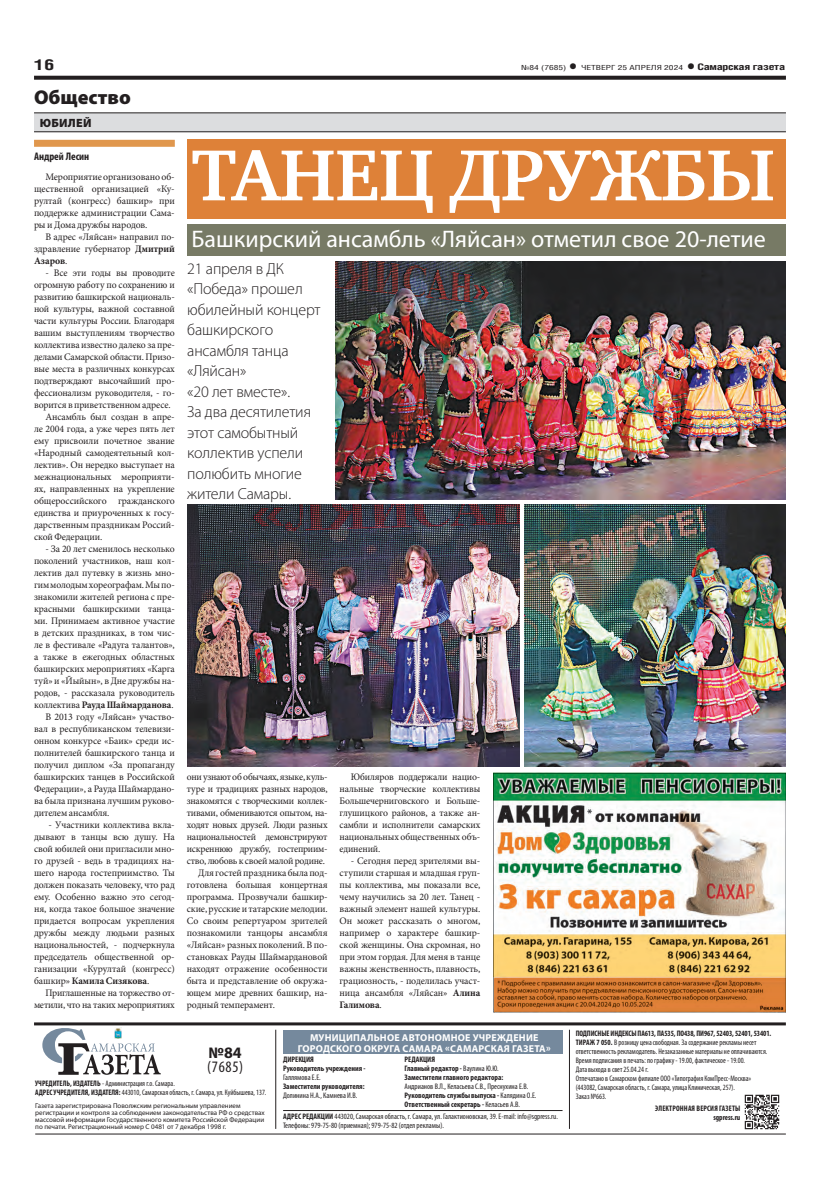
<style>
.page{position:relative;width:820px;height:1191px;background:#fff}
.page>*{position:absolute;margin:0;border:0;box-sizing:border-box;transform-origin:0 0}
.заголовок{font:700 74px "Charter C";letter-spacing:-.01em;color:#fff}
.подзаголовок__копия{font:24px "Myriad Pro";color:#fff}
.рубрика{font:900 20px "Myriad Pro";color:#231f20}
.подзаголовок__копия-2{font:300 16px/20.5px "Myriad Pro";letter-spacing:-.01em;color:#231f20}
.t1{font:condensed 16px "Myriad Pro";color:#231f20}
.t2{font:700 16px "Myriad Pro";color:#231f20}
.t3{font:700 15px "Helios Cond";color:#231f20;scale:1.4 1}
.надзаголовок{font:900 12px "Myriad Pro";letter-spacing:.02em;color:#231f20}
.АВТОР_цвет{font:700 condensed 11px "Myriad Pro";color:#231f20}
.ОСНОВНОЙ{font:10px/12px "Minion Pro";letter-spacing:-.01em;color:#231f20;text-align:justify}
.t4{font:700 10px/11px "Myriad Pro";letter-spacing:.02em;color:#fff;text-align:center}
.t5{font:condensed 8px/9px "Myriad Pro";color:#231f20;scale:.95 1}
.t6{font:condensed 8px/9px "Myriad Pro";color:#231f20}
.t7{font:700 condensed 8px/9px "Myriad Pro";color:#231f20}
.t8{font:700 condensed 8px "Myriad Pro";color:#231f20;scale:.95 1}
.t9{font:700 condensed 8px "Myriad Pro";letter-spacing:.02em;color:#231f20;scale:.95 1}
.t10{font:7px/7px "Myriad Pro";color:#231f20}
.t11{font:7px "Helios Cond";color:#231f20;scale:1.4 1}
.s1{font-weight:700;font-size:16px}
.s2{font-weight:700;font-size:9px}
.s3{font-weight:700}
.s4{font-weight:400}
</style>
<div class="page">
<svg style="left:34px;top:76px;width:751px;height:4px;background:#322f2f"></svg>
<svg style="left:42px;top:1025px;width:119px;height:49px"></svg>
<img style="left:744px;top:1094px;width:36px;height:36px">
<hr style="left:283px;top:1110px;width:279px;height:1px;background:#231f20">
<hr style="left:275px;top:1029px;width:1px;height:99px;background:#231f20">
<hr style="left:569px;top:1029px;width:1px;height:99px;background:#231f20">
<hr style="left:34px;top:1022px;width:751px;height:3px;background:#231f20">
<hr style="left:35px;top:1133px;width:750px;height:1px;background:#231f20">
<div style="left:283px;top:1030px;width:279px;height:24px;background:#75899d"></div>
<div style="left:34px;top:140px;width:141px;height:7px;background:#e0974d"></div>
<div style="left:34px;top:113px;width:751px;height:19px;background:#dcdddf"></div>
<hr style="left:34px;top:113px;width:751px;height:1px;background:#231f20">
<hr style="left:34px;top:131px;width:751px;height:1px;background:#231f20">
<div style="left:187px;top:139px;width:598px;height:80px;background:#de8138"></div>
<img style="left:335px;top:261px;width:450px;height:238px">
<div style="left:187px;top:225px;width:598px;height:31px;background:#777a65"></div>
<img style="left:493px;top:772px;width:292px;height:240px">
<img style="left:524px;top:505px;width:261px;height:261px">
<img style="left:187px;top:505px;width:332px;height:261px">
<p class="t3" style="left:34px;top:55px;width:16px">16</p>
<p class="t11" style="left:521px;top:64px;width:190px">№84 (7685) <span class="s1">•</span> ЧЕТВЕРГ 25 АПРЕЛЯ 2024 <span class="s1">•</span> <span class="s2">Самарская газета</span></p>
<p class="рубрика" style="left:34px;top:85px;width:98px">Общество</p>
<p class="надзаголовок" style="left:40px;top:116px;width:53px">ЮБИЛЕЙ</p>
<p class="АВТОР_цвет" style="left:34px;top:150px;width:57px">Андрей Лесин</p>
<p class="ОСНОВНОЙ" style="left:34px;top:171px;width:142px;text-indent:11px">Мероприятие организовано об&shy;щественной организацией «Ку&shy;рултай (конгресс) башкир» при поддержке администрации Сама&shy;ры и Дома дружбы народов.</p>
<p class="ОСНОВНОЙ" style="left:34px;top:231px;width:142px;text-indent:11px">В адрес «Ляйсан» направил по&shy;здравление губернатор <span class="s3">Дмитрий Азаров</span>.</p>
<p class="ОСНОВНОЙ" style="left:34px;top:267px;width:142px;text-indent:11px">- Все эти годы вы проводите огромную работу по сохранению и развитию башкирской националь&shy;ной культуры, важной составной части культуры России. Благодаря вашим выступлениям творчество коллектива известно далеко за пре&shy;делами Самарской области. Призо&shy;вые места в различных конкурсах подтверждают высочайший про&shy;фессионализм руководителя, - го&shy;ворится в приветственном адресе.</p>
<p class="ОСНОВНОЙ" style="left:34px;top:411px;width:142px;text-indent:11px">Ансамбль был создан в апре&shy;ле 2004 года, а уже через пять лет ему присвоили почетное звание «Народный самодеятельный кол&shy;лектив». Он нередко выступает на межнациональных мероприяти&shy;ях, направленных на укрепление общероссийского гражданского единства и приуроченных к госу&shy;дарственным праздникам Россий&shy;ской Федерации.</p>
<p class="ОСНОВНОЙ" style="left:34px;top:543px;width:142px;text-indent:11px">- За 20 лет сменилось несколько поколений участников, наш кол&shy;лектив дал путевку в жизнь мно&shy;гим молодым хореографам. Мы по&shy;знакомили жителей региона с пре&shy;красными башкирскими танца&shy;ми. Принимаем активное участие в детских праздниках, в том чис&shy;ле в фестивале «Радуга талантов», а также в ежегодных областных башкирских мероприятиях «Карга туй» и «Йыйын», в Дне дружбы на&shy;родов, - рассказала руководитель коллектива <span class="s3">Рауда Шаймарданова</span>.</p>
<p class="ОСНОВНОЙ" style="left:34px;top:711px;width:142px;text-indent:11px">В 2013 году «Ляйсан» участво&shy;вал в республиканском телевизи&shy;онном конкурсе «Баик» среди ис&shy;полнителей башкирского танца и получил диплом «За пропаганду башкирских танцев в Российской Федерации», а Рауда Шаймардано&shy;ва была признана лучшим руково&shy;дителем ансамбля.</p>
<p class="ОСНОВНОЙ" style="left:34px;top:819px;width:142px;text-indent:15px">- Участники коллектива вкла&shy;дывают в танцы всю душу. На свой юбилей они пригласили мно&shy;го друзей - ведь в традициях на&shy;шего народа гостеприимство. Ты должен показать человеку, что рад ему. Особенно важно это сегод&shy;ня, когда такое большое значение придается вопросам укрепления дружбы между людьми разных национальностей, - подчеркнула председатель общественной ор&shy;ганизации «Курултай (конгресс) башкир» <span class="s3">Камила Сизякова</span>.</p>
<p class="ОСНОВНОЙ" style="left:34px;top:987px;width:142px;text-align:right">Приглашенные на торжество от&shy;метили, что на таких мероприятиях</p>
<p class="заголовок" style="left:191px;top:135px;width:585px">ТАНЕЦ ДРУЖБЫ</p>
<p class="подзаголовок__копия" style="left:191px;top:224px;width:575px">Башкирский ансамбль «Ляйсан» отметил свое 20-летие</p>
<p class="подзаголовок__копия-2" style="left:187px;top:258px;width:135px">21 апреля в ДК «Победа» прошел юбилейный концерт башкирского ансамбля танца «Ляйсан»<br>«20 лет вместе».<br>За два десятилетия этот самобытный коллектив успели полюбить многие жители Самары.</p>
<p class="ОСНОВНОЙ" style="left:187px;top:771px;width:142px">они узнают об обычаях, языке, куль&shy;туре и традициях разных народов, знакомятся с творческими коллек&shy;тивами, обмениваются опытом, на&shy;ходят новых друзей. Люди разных национальностей демонстрируют искреннюю дружбу, гостеприим&shy;ство, любовь к своей малой родине.</p>
<p class="ОСНОВНОЙ" style="left:187px;top:867px;width:142px;text-indent:11px">Для гостей праздника была под&shy;готовлена большая концертная программа. Прозвучали башкир&shy;ские, русские и татарские мелодии.<br>Со своим репертуаром зрителей познакомили танцоры ансамбля «Ляйсан» разных поколений. В по&shy;становках Рауды Шаймардановой находят отражение особенности быта и представление об окружа&shy;ющем мире древних башкир, на&shy;родный темперамент.</p>
<p class="ОСНОВНОЙ" style="left:339px;top:771px;width:142px;text-indent:11px">Юбиляров поддержали нацио&shy;нальные творческие коллективы Большечерниговского и Больше&shy;глушицкого районов, а также ан&shy;самбли и исполнители самарских национальных общественных объ&shy;единений.</p>
<p class="ОСНОВНОЙ" style="left:339px;top:855px;width:142px;text-indent:11px">- Сегодня перед зрителями вы&shy;ступили старшая и младшая груп&shy;пы коллектива, мы показали все, чему научились за 20 лет. Танец - важный элемент нашей культуры.<br>Он может рассказать о многом, например о характере башкир&shy;ской женщины. Она скромная, но при этом гордая. Для меня в танце важны женственность, плавность, грациозность, - поделилась участ&shy;ница ансамбля «Ляйсан» <span class="s3">Алина Галимова</span>.</p>
<p class="t4" style="left:297px;top:1031px;width:254px">МУНИЦИПАЛЬНОЕ АВТОНОМНОЕ УЧРЕЖДЕНИЕ<br>ГОРОДСКОГО ОКРУГА САМАРА «САМАРСКАЯ ГАЗЕТА»</p>
<p class="t7" style="left:404px;top:1055px;width:32px">РЕДАКЦИЯ</p>
<p class="t7" style="left:404px;top:1064px;width:96px">Главный редактор - <span class="s4">Ваулина Ю.Ю.</span></p>
<p class="t6" style="left:404px;top:1073px;width:125px"><span class="s3">Заместители главного редактора:<br></span>Андрианов В.Л., Келасьева С.В., Преснухина Е.В.</p>
<p class="t7" style="left:404px;top:1091px;width:133px">Руководитель службы выпуска - <span class="s4">Калядина О.Е.</span></p>
<p class="t7" style="left:404px;top:1100px;width:117px">Ответственный секретарь - <span class="s4">Келасьев А.В.</span></p>
<p class="t2" style="left:208px;top:1042px;width:35px">№84</p>
<p class="t1" style="left:207px;top:1057px;width:38px">(7685)</p>
<p class="t7" style="left:283px;top:1055px;width:32px">ДИРЕКЦИЯ</p>
<p class="t7" style="left:283px;top:1064px;width:84px">Руководитель учреждения -<br><span class="s4">Галлямова Е.Е.</span></p>
<p class="t7" style="left:283px;top:1082px;width:83px">Заместители руководителя:<br><span class="s4">Долинина Н.А., Камнева И.В.</span></p>
<p class="t5" style="left:35px;top:1079px;width:148px"><span class="s3">УЧРЕДИТЕЛЬ, ИЗДАТЕЛЬ</span> - Администрация г.о. Самара.</p>
<p class="t5" style="left:35px;top:1088px;width:245px"><span class="s3">АДРЕС УЧРЕДИТЕЛЯ, ИЗДАТЕЛЯ:</span> 443010, Самарская область, г. Самара, ул. Куйбышева, 137.</p>
<p class="t10" style="left:35px;top:1102px;width:231px">Газета зарегистрирована Поволжским региональным управлением регистрации и контроля за соблюдением законодательства РФ о средствах массовой информации Государственного комитета Российской Федерации по печати. Регистрационный номер С 0481 от 7 декабря 1998 г.</p>
<p class="t6" style="left:283px;top:1111px;width:276px"><span class="s3">АДРЕС РЕДАКЦИИ</span> 443020, Самарская область, г. Самара, ул. Галактионовская, 39. E-mail: info@sgpress.ru.</p>
<p class="t6" style="left:283px;top:1120px;width:162px">Телефоны: 979-75-80 (приемная); 979-75-82 (отдел рекламы).</p>
<p class="t8" style="left:575px;top:1028px;width:207px">ПОДПИСНЫЕ ИНДЕКСЫ ПА613, ПА535, ПО438, ПИ967, 52403, 52401, 53401.</p>
<p class="t5" style="left:575px;top:1037px;width:203px"><span class="s3">ТИРАЖ 7 050.</span> В розницу цена свободная. За содержание рекламы несет ответственность рекламодатель. Незаказанные материалы не оплачиваются.</p>
<p class="t5" style="left:575px;top:1055px;width:180px">Время подписания в печать: по графику - 19.00, фактическое - 19.00.</p>
<p class="t5" style="left:575px;top:1064px;width:78px">Дата выхода в свет 25.04.24 г.</p>
<p class="t5" style="left:575px;top:1073px;width:186px">Отпечатано в Самарском филиале ООО «Типография КомПресс-Москва»</p>
<p class="t5" style="left:575px;top:1082px;width:169px">(443082, Самарская область, г. Самара, улица Клиническая, 257).<br>Заказ №663.</p>
<p class="t9" style="left:655px;top:1103px;width:91px">ЭЛЕКТРОННАЯ ВЕРСИЯ ГАЗЕТЫ</p>
<p class="t8" style="left:713px;top:1112px;width:30px">sgpress.ru</p>
</div>
